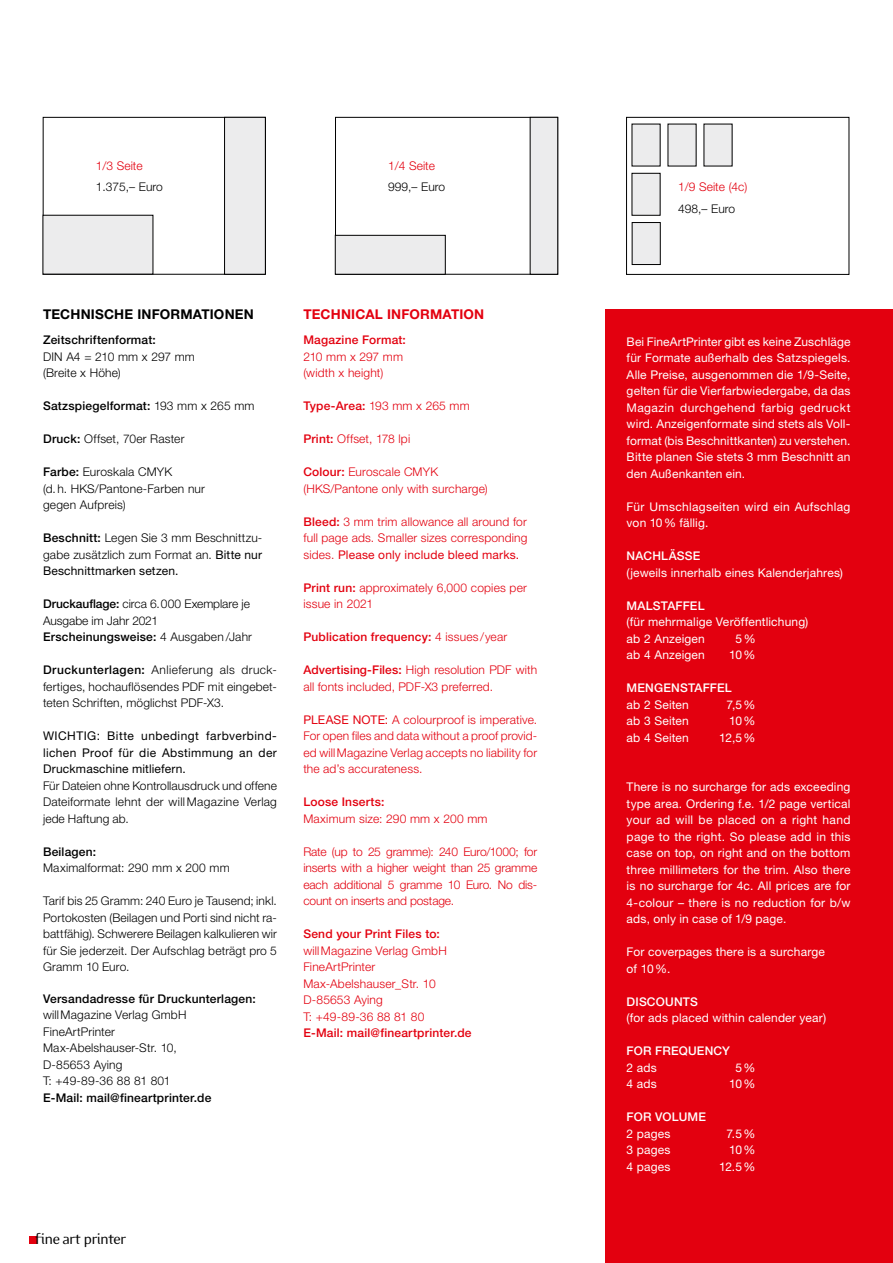
<style>
.page{position:relative;width:893px;height:1263px;background:#fff}
.page>*{position:absolute;margin:0;border:0;box-sizing:border-box;transform-origin:0 0}
.t1{font:17.25px "Eidetic Modern";letter-spacing:-.055em;color:#000}
.t2{font:700 13.5px "Helvetica Neue LT Std";letter-spacing:.015em;color:#000}
.t3{font:700 13.5px "Helvetica Neue LT Std";letter-spacing:.015em;color:#e3000f}
.t4{font:12px/16.5px "Helvetica Neue LT Std";letter-spacing:.015em;color:#fff}
.t5{font:300 12px/16.5px "Helvetica Neue LT Std";letter-spacing:.01em;color:#e3000f}
.t6{font:300 12px/16.5px "Helvetica Neue LT Std";letter-spacing:.015em;color:#000;text-align:justify}
.t7{font:500 12px "Helvetica Neue LT Std";letter-spacing:.015em;color:#000}
.t8{font:500 12px "Helvetica Neue LT Std";letter-spacing:.015em;color:#e3000f}
.t9{font:12px/16.5px "Helvetica Neue LT Std";letter-spacing:.02em;color:#000;text-align:justify}
.t10{font:300 12px/16.5px "Helvetica Neue LT Std";letter-spacing:-.005em;color:#000}
.t11{font:500 12px "Helvetica Neue LT Std";letter-spacing:.015em;color:#fff}
.s1{font-weight:300}
.s2{font-weight:500}
.s3{font-weight:400}
</style>
<div class="page">
<div style="left:30px;top:1237px;width:7px;height:7px;background:#e3000f"></div>
<div style="left:606px;top:309px;width:287px;height:954px;background:#e3000f"></div>
<div style="left:335px;top:117px;width:223px;height:158px;border:1px solid #000"></div>
<div style="left:530px;top:117px;width:28px;height:157px;background:#ececed"></div>
<div style="left:530px;top:117px;width:28px;height:158px;border:1px solid #000"></div>
<div style="left:335px;top:235px;width:110px;height:39px;background:#ececed"></div>
<div style="left:335px;top:235px;width:111px;height:40px;border:1px solid #000"></div>
<div style="left:43px;top:117px;width:223px;height:158px;border:1px solid #000"></div>
<div style="left:225px;top:117px;width:40px;height:157px;background:#ececed"></div>
<div style="left:224px;top:117px;width:42px;height:158px;border:1px solid #000"></div>
<div style="left:43px;top:215px;width:110px;height:59px;background:#ececed"></div>
<div style="left:626px;top:117px;width:223px;height:158px;border:1px solid #000"></div>
<div style="left:632px;top:124px;width:28px;height:42px;background:#ececed"></div>
<div style="left:668px;top:124px;width:28px;height:42px;background:#ececed"></div>
<div style="left:632px;top:173px;width:28px;height:42px;background:#ececed"></div>
<div style="left:632px;top:173px;width:28px;height:43px;border:1px solid #000"></div>
<div style="left:704px;top:124px;width:28px;height:42px;background:#ececed"></div>
<div style="left:632px;top:223px;width:28px;height:42px;background:#ececed"></div>
<div style="left:632px;top:222px;width:29px;height:43px;border:1px solid #000"></div>
<p class="t5" style="left:96px;top:157px;width:48px">1/3 Seite</p>
<p class="t6" style="left:96px;top:179px;width:68px">1.375,– Euro</p>
<p class="t5" style="left:678px;top:179px;width:71px">1/9 Seite (4c)</p>
<p class="t6" style="left:678px;top:200px;width:58px">498,– Euro</p>
<p class="t5" style="left:388px;top:157px;width:48px">1/4 Seite</p>
<p class="t6" style="left:388px;top:179px;width:58px">999,– Euro</p>
<p class="t2" style="left:43px;top:306px;width:212px">TECHNISCHE INFORMATIONEN</p>
<p class="t7" style="left:43px;top:333px;width:114px">Zeitschriftenformat:</p>
<p class="t6" style="left:43px;top:348px;width:153px">DIN A4 = 210 mm x 297 mm (Breite x Höhe)</p>
<p class="t7" style="left:43px;top:399px;width:213px">Satzspiegelformat: <span class="s1">193 mm x 265 mm</span></p>
<p class="t6" style="left:43px;top:430px;width:143px"><span class="s2">Druck:</span> Offset, 70er Raster</p>
<p class="t6" style="left:43px;top:463px;width:163px;text-align:left"><span class="s2">Farbe:</span> Euroskala CMYK<br>(d.h. HKS/Pantone-Farben nur gegen Aufpreis)</p>
<p class="t6" style="left:43px;top:529px;width:221px"><span class="s2">Beschnitt:</span> Legen Sie 3 mm Beschnittzu&shy;gabe zusätzlich zum Format an. <span class="s3">Bitte nur Beschnittmarken setzen.</span></p>
<p class="t10" style="left:43px;top:595px;width:211px"><span class="s2">Druckauflage:</span> circa 6.000 Exemplare je<br>Ausgabe im Jahr 2021<br><span class="s2">Erscheinungsweise:</span> 4 Ausgaben /Jahr</p>
<p class="t6" style="left:43px;top:661px;width:234px"><span class="s2">Druckunterlagen:</span> Anlieferung als druck&shy;fertiges, hochauflösendes PDF mit eingebet&shy;teten Schriften, möglichst PDF-X3.</p>
<p class="t9" style="left:43px;top:727px;width:235px">WICHTIG: Bitte unbedingt farbverbind&shy;lichen Proof für die Abstimmung an der Druckmaschine mitliefern.</p>
<p class="t6" style="left:43px;top:777px;width:235px">Für Dateien ohne Kontrollausdruck und offene Dateiformate lehnt der will Magazine Verlag jede Haftung ab.</p>
<p class="t7" style="left:43px;top:844px;width:55px">Beilagen:</p>
<p class="t6" style="left:43px;top:859px;width:188px">Maximalformat: 290 mm x 200 mm</p>
<p class="t6" style="left:43px;top:892px;width:235px">Tarif bis 25 Gramm: 240 Euro je Tausend; inkl.<br>Portokosten (Beilagen und Porti sind nicht ra&shy;battfähig). Schwerere Beilagen kalkulieren wir für Sie jederzeit. Der Aufschlag beträgt pro 5<br>Gramm 10 Euro.</p>
<p class="t7" style="left:43px;top:991px;width:214px">Versandadresse für Druckunterlagen:</p>
<p class="t6" style="left:43px;top:1006px;width:145px;text-align:left">willMagazine Verlag GmbH<br>FineArtPrinter<br>Max-Abelshauser-Str. 10,<br>D-85653 Aying<br>T: +49-89-36 88 81 801</p>
<p class="t7" style="left:43px;top:1090px;width:170px">E-Mail: mail@fineartprinter.de</p>
<p class="t3" style="left:303px;top:306px;width:182px">TECHNICAL INFORMATION</p>
<p class="t8" style="left:303px;top:333px;width:104px">Magazine Format:</p>
<p class="t5" style="left:303px;top:348px;width:101px">210 mm x 297 mm (width x height)</p>
<p class="t5" style="left:303px;top:397px;width:168px"><span class="s2">Type-Area:</span> 193 mm x 265 mm</p>
<p class="t5" style="left:303px;top:430px;width:108px"><span class="s2">Print:</span> Offset, 178 lpi</p>
<p class="t5" style="left:303px;top:463px;width:186px"><span class="s2">Colour:</span> Euroscale CMYK (HKS/Pantone only with surcharge)</p>
<p class="t5" style="left:303px;top:513px;width:226px;text-align:justify"><span class="s2">Bleed:</span> 3 mm trim allowance all around for full page ads. Smaller sizes corresponding sides. <span class="s3">Please only include bleed marks.</span></p>
<p class="t5" style="left:303px;top:579px;width:225px"><span class="s2">Print run:</span> approximately 6,000 copies per issue in 2021</p>
<p class="t8" style="left:303px;top:630px;width:205px">Publication frequency: <span class="s1">4 issues/ year</span></p>
<p class="t5" style="left:303px;top:661px;width:235px"><span class="s2">Advertising-Files:</span> High resolution PDF with all fonts included, PDF-X3 preferred.</p>
<p class="t5" style="left:303px;top:711px;width:235px"><span class="s3">PLEASE NOTE:</span> A colourproof is imperative.<br>For open files and data without a proof provid&shy;ed willMagazine Verlag accepts no liability for the ad’s accurateness.</p>
<p class="t8" style="left:303px;top:795px;width:83px">Loose Inserts:</p>
<p class="t5" style="left:303px;top:810px;width:186px">Maximum size: 290 mm x 200 mm</p>
<p class="t5" style="left:303px;top:843px;width:235px;text-align:justify">Rate (up to 25 gramme): 240 Euro/1000; for inserts with a higher weight than 25 gramme each additional 5 gramme 10 Euro. No dis&shy;count on inserts and postage.</p>
<p class="t8" style="left:303px;top:927px;width:138px">Send your Print Files to:</p>
<p class="t5" style="left:303px;top:942px;width:145px">willMagazine Verlag GmbH<br>FineArtPrinter<br>Max-Abelshauser_Str. 10<br>D-85653 Aying<br>T: +49-89-36 88 81 80</p>
<p class="t8" style="left:303px;top:1026px;width:170px">E-Mail: mail@fineartprinter.de</p>
<h1 class="t1" style="left:35px;top:1230px;width:93px">fine art printer</h1>
<p class="t4" style="left:627px;top:333px;width:225px;text-align:justify">Bei FineArtPrinter gibt es keine Zuschläge für Formate außerhalb des Satzspiegels.<br>Alle Preise, ausgenommen die 1/9-Seite, gelten für die Vierfarbwiedergabe, da das Magazin durchgehend farbig gedruckt wird. Anzeigenformate sind stets als Voll&shy;format (bis Beschnittkanten) zu verstehen.<br>Bitte planen Sie stets 3 mm Beschnitt an den Außenkanten ein.</p>
<p class="t4" style="left:627px;top:498px;width:225px">Für Umschlagseiten wird ein Aufschlag von 10% fällig.</p>
<p class="t11" style="left:627px;top:549px;width:75px">NACHLÄSSE</p>
<p class="t4" style="left:627px;top:564px;width:218px">(jeweils innerhalb eines Kalenderjahres)</p>
<p class="t11" style="left:627px;top:598px;width:79px">MALSTAFFEL</p>
<p class="t4" style="left:627px;top:613px;width:183px">(für mehrmalige Veröffentlichung) ab 2 Anzeigen</p>
<p class="t4" style="left:735px;top:630px;width:22px">5%</p>
<p class="t4" style="left:627px;top:646px;width:80px">ab 4 Anzeigen</p>
<p class="t4" style="left:729px;top:646px;width:28px">10%</p>
<p class="t11" style="left:627px;top:681px;width:107px">MENGENSTAFFEL</p>
<p class="t4" style="left:627px;top:696px;width:64px">ab 2 Seiten</p>
<p class="t4" style="left:726px;top:696px;width:31px">7,5%</p>
<p class="t4" style="left:627px;top:712px;width:64px">ab 3 Seiten</p>
<p class="t4" style="left:729px;top:712px;width:28px">10%</p>
<p class="t4" style="left:627px;top:729px;width:64px">ab 4 Seiten</p>
<p class="t4" style="left:719px;top:729px;width:38px">12,5%</p>
<p class="t4" style="left:627px;top:778px;width:225px;text-align:justify">There is no surcharge for ads exceeding type area. Ordering f.e. 1/2 page vertical your ad will be placed on a right hand page to the right. So please add in this case on top, on right and on the bottom three millimeters for the trim. Also there is no surcharge for 4c. All prices are for 4-colour – there is no reduction for b/w ads, only in case of 1/9 page.</p>
<p class="t4" style="left:627px;top:943px;width:200px">For coverpages there is a surcharge of 10%.</p>
<p class="t11" style="left:627px;top:994px;width:73px">DISCOUNTS</p>
<p class="t4" style="left:627px;top:1009px;width:201px">(for ads placed within calender year)</p>
<p class="t11" style="left:627px;top:1044px;width:105px">FOR FREQUENCY</p>
<p class="t4" style="left:627px;top:1059px;width:32px">2 ads</p>
<p class="t4" style="left:735px;top:1059px;width:22px">5%</p>
<p class="t4" style="left:627px;top:1075px;width:32px">4 ads</p>
<p class="t4" style="left:729px;top:1075px;width:28px">10%</p>
<p class="t11" style="left:627px;top:1110px;width:81px">FOR VOLUME</p>
<p class="t4" style="left:627px;top:1125px;width:45px">2 pages</p>
<p class="t4" style="left:726px;top:1125px;width:31px">7.5%</p>
<p class="t4" style="left:627px;top:1141px;width:45px">3 pages</p>
<p class="t4" style="left:729px;top:1141px;width:28px">10%</p>
<p class="t4" style="left:627px;top:1158px;width:45px">4 pages</p>
<p class="t4" style="left:719px;top:1158px;width:38px">12.5%</p>
</div>
